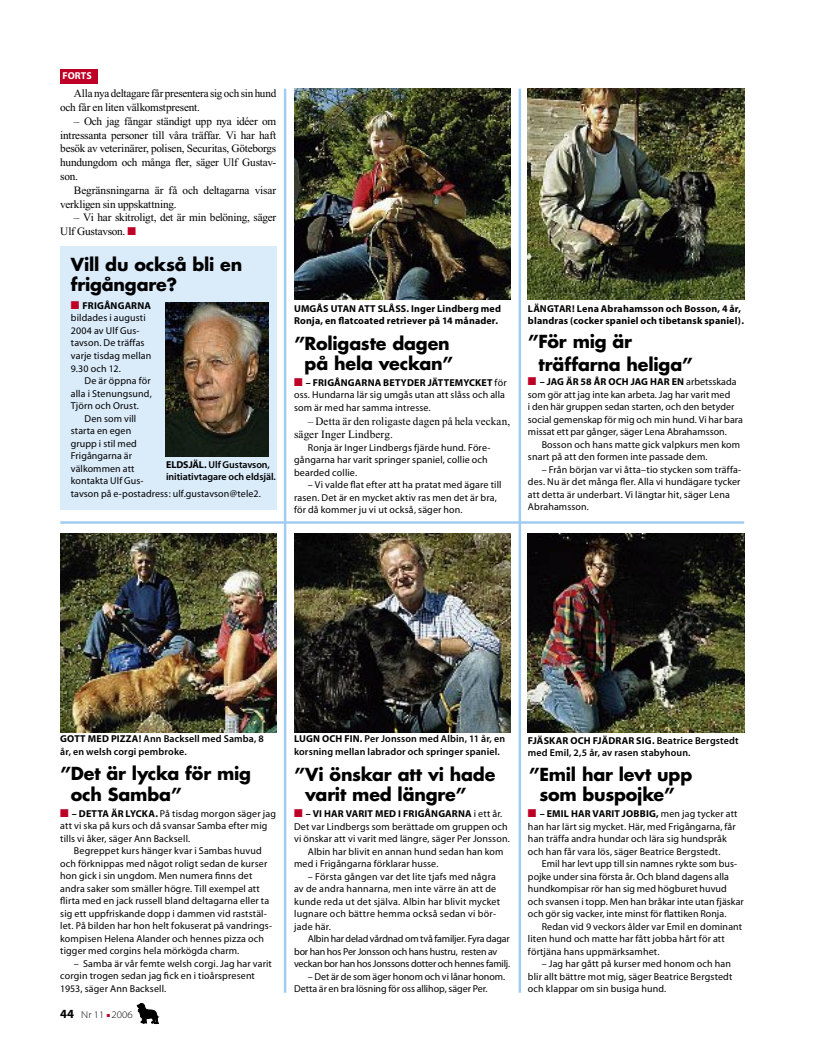
<style>
.page{position:relative;width:815px;height:1053px;background:#fff}
.page>*{position:absolute;margin:0;border:0;box-sizing:border-box;transform-origin:0 0}
.Rubbe_fet_18_pt{font:700 17.5px/20px "Futura";letter-spacing:-.01em;color:#000}
.Bröd_indrag{font:11.25px/13.8px "Times New Roman";letter-spacing:-.015em;color:#000}
.Bröd_indrag-2{font:11.25px/13.8px "Times New Roman";letter-spacing:.01em;color:#000}
.Fakta_indrag{font:10px/12.5px "Myriad MM 400 600";letter-spacing:.015em;color:#000}
.Fakta{font:10px/12.5px "Myriad MM 400 600";letter-spacing:.015em;color:#000}
.Bildtext{font:10px/12.5px "Myriad MM 565 600";letter-spacing:.015em;color:#000}
.Bildtext-2{font:10px/12.5px "Myriad MM 700 600";letter-spacing:.015em;color:#000}
.Fakta_indrag-2{font:10px/12.5px "Myriad MM 400 600";letter-spacing:-.015em;color:#000}
.Fakta_indrag-3{font:10px/12.5px "Myriad MM 400 600";letter-spacing:-.005em;color:#000}
.Bildtext-3{font:10px/12.5px "Myriad MM 565 600";letter-spacing:-.005em;color:#000}
.t1{font:10px "Myriad MM 215 700";color:#000}
.BRÖD{font:10px "Myriad MM 700 600";color:#fff}
.s1{color:#be0027}
.s2{font-family:"Myriad MM 700 600"}
.s3{font-family:"Myriad MM 700 600";font-size:12.5px}
</style>
<div class="page">
<img style="left:294px;top:534px;width:216px;height:198px">
<img style="left:528px;top:534px;width:216px;height:198px">
<img style="left:60px;top:534px;width:216px;height:198px">
<img style="left:528px;top:89px;width:216px;height:210px">
<img style="left:294px;top:89px;width:216px;height:210px">
<div style="left:60px;top:246px;width:216px;height:264px;background:#daebfa"></div>
<img style="left:166px;top:302px;width:102px;height:154px">
<div style="left:60px;top:70px;width:38px;height:14px;background:#be0027"></div>
<hr style="left:60px;top:521px;width:684px;height:2px;background:#a1cdf2">
<hr style="left:284px;top:89px;width:2px;height:903px;background:#a1cdf2">
<hr style="left:519px;top:89px;width:2px;height:903px;background:#a1cdf2">
<svg style="left:137px;top:1003px;width:22px;height:21px"></svg>
<p class="BRÖD" style="left:63px;top:71px;width:31px">FORTS</p>
<p class="Bröd_indrag" style="left:60px;top:87px;width:218px;text-indent:14px">Alla nya deltagare får presentera sig och sin hund och får en liten välkomstpresent.</p>
<p class="Bröd_indrag" style="left:60px;top:114px;width:218px;text-align:justify;text-indent:14px">– Och jag fångar ständigt upp nya idéer om intressanta personer till våra träffar. Vi har haft besök av veterinärer, polisen, Securitas, Göteborgs hundungdom och många fler, säger Ulf Gustav&shy;son.</p>
<p class="Bröd_indrag" style="left:60px;top:183px;width:218px;text-indent:14px">Begränsningarna är få och deltagarna visar verkligen sin uppskattning.</p>
<p class="Bröd_indrag" style="left:60px;top:211px;width:218px;text-indent:14px">– Vi har skitroligt, det är min belöning, säger<br>Ulf Gustavson. <span class="s1">■</span></p>
<p class="Rubbe_fet_18_pt" style="left:71px;top:254px;width:173px">Vill du också bli en frigångare?</p>
<p class="Fakta" style="left:71px;top:300px;width:82px"><span class="s1">■</span> <span class="s2">FRIGÅNGARNA </span>bildades i augusti<br>2004 av Ulf Gus&shy;tavson. De träffas varje tisdag mellan<br>9.30 och 12.</p>
<p class="Fakta_indrag" style="left:71px;top:375px;width:82px;text-align:justify;text-indent:14px">De är öppna för alla i Stenungsund, Tjörn och Orust.</p>
<p class="Fakta_indrag" style="left:71px;top:412px;width:192px;text-indent:14px">Den som vill<br>starta en egen<br>grupp i stil med<br>Frigångarna är<br>välkommen att<br>kontakta Ulf Gus-<br>tavson på e-postadress: ulf.gustavson@tele2.</p>
<p class="Bildtext-3" style="left:166px;top:458px;width:111px"><span class="s2">ELDSJÄL.</span> Ulf Gustavson, initiativtagare och eldsjäl.</p>
<p class="Bildtext-2" style="left:294px;top:303px;width:208px">UMGÅS UTAN ATT SLÅSS. Inger Lindberg med<br>Ronja, en flatcoated retriever på 14 månader.</p>
<p class="Bildtext-2" style="left:528px;top:303px;width:218px">LÄNGTAR! Lena Abrahamsson och Bosson, 4 år, blandras (cocker spaniel och tibetansk spaniel).</p>
<p class="Rubbe_fet_18_pt" style="left:294px;top:333px;width:161px;text-align:right">” Roligaste dagen på hela veckan”</p>
<p class="Fakta" style="left:294px;top:376px;width:214px"><span class="s1">■</span> <span class="s2">– FRIGÅNGARNA BETYDER JÄTTEMYCKET</span> för oss. Hundarna lär sig umgås utan att slåss och alla som är med har samma intresse.</p>
<p class="Bröd_indrag-2" style="left:294px;top:414px;width:218px;text-indent:14px">– Detta är den roligaste dagen på hela veckan, säger Inger Lindberg.</p>
<p class="Fakta_indrag" style="left:294px;top:441px;width:198px;text-indent:14px">Ronja är Inger Lindbergs fjärde hund. Före&shy;gångarna har varit springer spaniel, collie och bearded collie.</p>
<p class="Fakta_indrag" style="left:294px;top:479px;width:209px;text-indent:14px">– Vi valde flat efter att ha pratat med ägare till rasen. Det är en mycket aktiv ras men det är bra, för då kommer ju vi ut också, säger hon.</p>
<p class="Rubbe_fet_18_pt" style="left:539px;top:330px;width:156px;line-height:22.5px;text-indent:-11px">” För mig är träffarna heliga”</p>
<p class="Fakta" style="left:528px;top:376px;width:216px"><span class="s1">■</span> <span class="s2">– JAG ÄR 58 ÅR OCH JAG HAR EN</span> arbetsskada som gör att jag inte kan arbeta. Jag har varit med<br>i den här gruppen sedan starten, och den betyder social gemenskap för mig och min hund. Vi har bara missat ett par gånger, säger Lena Abrahamsson.</p>
<p class="Fakta_indrag" style="left:528px;top:439px;width:214px;text-indent:14px">Bosson och hans matte gick valpkurs men kom snart på att den formen inte passade dem.</p>
<p class="Fakta_indrag" style="left:528px;top:464px;width:215px;text-indent:14px">– Från början var vi åtta–tio stycken som träffa&shy;des. Nu är det många fler. Alla vi hundägare tycker att detta är underbart. Vi längtar hit, säger Lena Abrahamsson.</p>
<p class="Bildtext" style="left:60px;top:733px;width:205px"><span class="s2">GOTT MED PIZZA!</span> Ann Backsell med Samba, 8 år, en welsh corgi pembroke.</p>
<p class="Bildtext" style="left:294px;top:733px;width:213px"><span class="s2">LUGN OCH FIN.</span> Per Jonsson med Albin, 11 år, en korsning mellan labrador och springer spaniel.</p>
<p class="Bildtext" style="left:528px;top:734px;width:212px"><span class="s2">FJÄSKAR OCH FJÄDRAR SIG.</span> Beatrice Bergstedt med Emil, 2,5 år, av rasen stabyhoun.</p>
<p class="Rubbe_fet_18_pt" style="left:71px;top:763px;width:182px;text-indent:-11px">” Det är lycka för mig och Samba”</p>
<p class="Rubbe_fet_18_pt" style="left:529px;top:763px;width:165px;text-align:center">” Emil har levt upp som buspojke”</p>
<p class="Rubbe_fet_18_pt" style="left:305px;top:764px;width:192px;text-indent:-11px">” Vi önskar att vi hade varit med längre”</p>
<p class="Fakta" style="left:60px;top:807px;width:217px"><span class="s1">■</span> <span class="s2">– DETTA ÄR LYCKA.</span> På tisdag morgon säger jag att vi ska på kurs och då svansar Samba efter mig tills vi åker, säger Ann Backsell.</p>
<p class="Fakta_indrag" style="left:60px;top:845px;width:213px;text-indent:14px">Begreppet kurs hänger kvar i Sambas huvud och förknippas med något roligt sedan de kurser hon gick i sin ungdom. Men numera finns det andra saker som smäller högre. Till exempel att flirta med en jack russell bland deltagarna eller ta sig ett uppfriskande dopp i dammen vid raststäl&shy;let. På bilden har hon helt fokuserat på vandrings&shy;kompisen Helena Alander och hennes pizza och tigger med corgins hela mörkögda charm.</p>
<p class="Fakta_indrag" style="left:60px;top:957px;width:213px;text-indent:14px">– Samba är vår femte welsh corgi. Jag har varit corgin trogen sedan jag fick en i tioårspresent<br>1953, säger Ann Backsell.</p>
<p class="t1" style="left:60px;top:1009px;width:74px"><span class="s3">44</span> Nr 11 <span class="s1">■</span> 2006</p>
<p class="Fakta" style="left:294px;top:808px;width:217px"><span class="s1">■</span> <span class="s2">– VI HAR VARIT MED I FRIGÅNGARNA</span> i ett år.<br>Det var Lindbergs som berättade om gruppen och vi önskar att vi varit med längre, säger Per Jonsson.</p>
<p class="Fakta_indrag" style="left:294px;top:845px;width:211px;text-indent:14px">Albin har blivit en annan hund sedan han kom med i Frigångarna förklarar husse.</p>
<p class="Fakta_indrag" style="left:294px;top:870px;width:208px;text-indent:14px">– Första gången var det lite tjafs med några av de andra hannarna, men inte värre än att de kunde reda ut det själva. Albin har blivit mycket lugnare och bättre hemma också sedan vi bör&shy;jade här.</p>
<p class="Fakta_indrag-2" style="left:294px;top:933px;width:218px;text-indent:14px">Albin har delad vårdnad om två familjer. Fyra dagar bor han hos Per Jonsson och hans hustru, resten av veckan bor han hos Jonssons dotter och hennes familj.</p>
<p class="Fakta_indrag-3" style="left:294px;top:970px;width:213px;text-indent:14px">– Det är de som äger honom och vi lånar honom.<br>Detta är en bra lösning för oss allihop, säger Per.</p>
<p class="Fakta" style="left:528px;top:808px;width:211px"><span class="s1">■</span> <span class="s2">– EMIL HAR VARIT JOBBIG,</span> men jag tycker att han har lärt sig mycket. Här, med Frigångarna, får han träffa andra hundar och lära sig hundspråk och han får vara lös, säger Beatrice Bergstedt.</p>
<p class="Fakta_indrag" style="left:528px;top:858px;width:217px;text-indent:14px">Emil har levt upp till sin namnes rykte som bus&shy;pojke under sina första år. Och bland dagens alla hundkompisar rör han sig med högburet huvud och svansen i topp. Men han bråkar inte utan fjäskar och gör sig vacker, inte minst för flattiken Ronja.</p>
<p class="Fakta_indrag" style="left:528px;top:920px;width:216px;text-indent:14px">Redan vid 9 veckors ålder var Emil en dominant liten hund och matte har fått jobba hårt för att förtjäna hans uppmärksamhet.</p>
<p class="Fakta_indrag" style="left:528px;top:958px;width:206px;text-indent:14px">– Jag har gått på kurser med honom och han blir allt bättre mot mig, säger Beatrice Bergstedt och klappar om sin busiga hund.</p>
</div>
